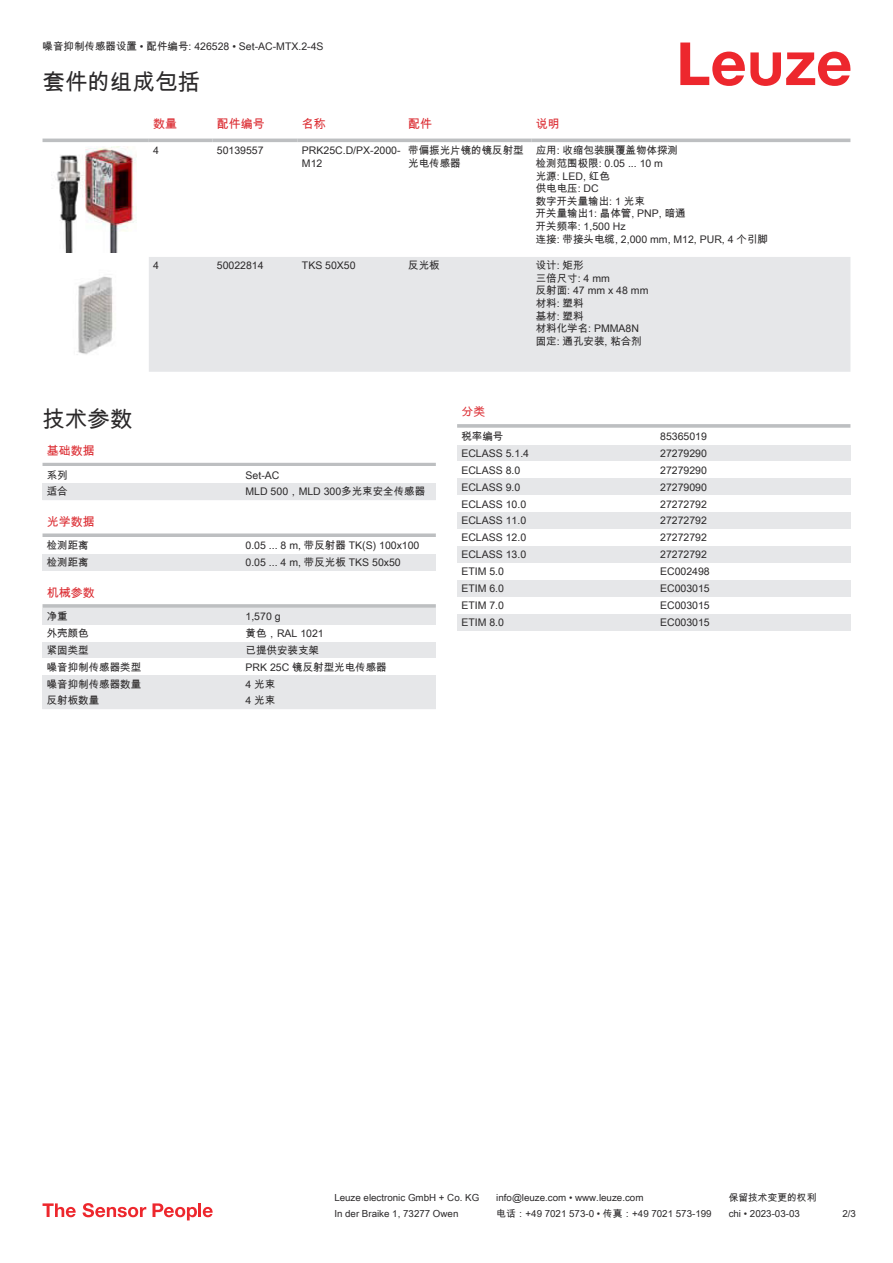
<style>
.page{position:relative;width:893px;height:1263px;background:#fff}
.page>*{position:absolute;margin:0;border:0;box-sizing:border-box;transform-origin:0 0}
.t1{font:22.5px "Arial Unicode MS";color:#2b292a}
.t2{font:12px "Arial Unicode MS";color:#db2a30}
.t3{font:10.5px/12.6px "Arial Unicode MS";color:#2b292a}
.t4{font:9.75px "Arial Unicode MS";color:#2b292a}
</style>
<div class="page">
<svg style="left:680px;top:43px;width:170px;height:43px"></svg>
<div style="left:149px;top:257px;width:701px;height:115px;background:#e6e7e9"></div>
<hr style="left:43px;top:139px;width:106px;height:3px;background:#bdbfc1">
<hr style="left:149px;top:139px;width:64px;height:3px;background:#bdbfc1">
<hr style="left:213px;top:139px;width:85px;height:3px;background:#bdbfc1">
<hr style="left:298px;top:139px;width:106px;height:3px;background:#bdbfc1">
<hr style="left:404px;top:139px;width:128px;height:3px;background:#bdbfc1">
<hr style="left:532px;top:139px;width:318px;height:3px;background:#bdbfc1">
<img style="left:55px;top:146px;width:82px;height:107px">
<img style="left:77px;top:276px;width:36px;height:79px">
<hr style="left:43px;top:463px;width:393px;height:3px;background:#bdbfc1">
<div style="left:43px;top:483px;width:199px;height:17px;background:#e6e7e9"></div>
<div style="left:242px;top:483px;width:194px;height:17px;background:#e6e7e9"></div>
<svg style="left:43px;top:533px;width:393px;height:4px;background:#c5c6c8"></svg>
<div style="left:43px;top:554px;width:199px;height:17px;background:#e6e7e9"></div>
<div style="left:242px;top:554px;width:194px;height:17px;background:#e6e7e9"></div>
<hr style="left:43px;top:604px;width:393px;height:4px;background:#c6c8ca">
<div style="left:43px;top:608px;width:199px;height:17px;background:#e6e7e9"></div>
<div style="left:242px;top:608px;width:194px;height:17px;background:#e6e7e9"></div>
<div style="left:43px;top:641px;width:199px;height:17px;background:#e6e7e9"></div>
<div style="left:242px;top:641px;width:194px;height:17px;background:#e6e7e9"></div>
<div style="left:43px;top:675px;width:199px;height:17px;background:#e6e7e9"></div>
<div style="left:242px;top:675px;width:194px;height:17px;background:#e6e7e9"></div>
<div style="left:43px;top:692px;width:199px;height:17px;background:#e6e7e9"></div>
<div style="left:242px;top:692px;width:194px;height:17px;background:#e6e7e9"></div>
<svg style="left:457px;top:630px;width:393px;height:1px"></svg>
<hr style="left:457px;top:424px;width:393px;height:4px;background:#c4c6c8">
<div style="left:457px;top:445px;width:200px;height:16px;background:#e6e7e9"></div>
<div style="left:657px;top:445px;width:193px;height:16px;background:#e6e7e9"></div>
<div style="left:457px;top:478px;width:200px;height:17px;background:#e6e7e9"></div>
<div style="left:657px;top:478px;width:193px;height:17px;background:#e6e7e9"></div>
<div style="left:457px;top:512px;width:200px;height:17px;background:#e6e7e9"></div>
<div style="left:657px;top:512px;width:193px;height:17px;background:#e6e7e9"></div>
<div style="left:457px;top:546px;width:200px;height:17px;background:#e6e7e9"></div>
<div style="left:657px;top:546px;width:193px;height:17px;background:#e6e7e9"></div>
<div style="left:457px;top:580px;width:200px;height:17px;background:#e6e7e9"></div>
<div style="left:657px;top:580px;width:193px;height:17px;background:#e6e7e9"></div>
<div style="left:457px;top:614px;width:200px;height:16px;background:#e6e7e9"></div>
<div style="left:657px;top:614px;width:193px;height:16px;background:#e6e7e9"></div>
<svg style="left:43px;top:1203px;width:33px;height:14px"></svg>
<svg style="left:83px;top:1203px;width:63px;height:14px"></svg>
<svg style="left:153px;top:1203px;width:44px;height:17px"></svg>
<hr style="left:198px;top:1203px;width:3px;height:14px;background:#ed272d">
<svg style="left:203px;top:1207px;width:10px;height:10px"></svg>
<p class="t3" style="left:43px;top:40px;width:282px">噪音抑制传感器设置 • 配件编号: 426528 • Set-AC-MTX.2-4S</p>
<h1 class="t1" style="left:43px;top:66px;width:159px">套件的组成包括</h1>
<p class="t2" style="left:153px;top:115px;width:25px">数量</p>
<p class="t2" style="left:217px;top:115px;width:49px">配件编号</p>
<p class="t2" style="left:302px;top:115px;width:25px">名称</p>
<p class="t2" style="left:408px;top:115px;width:25px">配件</p>
<p class="t2" style="left:536px;top:115px;width:25px">说明</p>
<p class="t3" style="left:153px;top:144px;width:7px">4</p>
<p class="t3" style="left:217px;top:144px;width:48px">50139557</p>
<p class="t3" style="left:302px;top:144px;width:100px">PRK25C.D/PX-2000-<br>M12</p>
<p class="t3" style="left:408px;top:144px;width:117px">带偏振光片镜的镜反射型光电传感器</p>
<p class="t3" style="left:536px;top:144px;width:234px">应用: 收缩包装膜覆盖物体探测<br>检测范围极限: 0.05 ... 10 m<br>光源: LED, 红色<br>供电电压: DC<br>数字开关量输出: 1 光束<br>开关量输出1: 晶体管, PNP, 暗通<br>开关频率: 1,500 Hz<br>连接: 带接头电缆, 2,000 mm, M12, PUR, 4 个引脚</p>
<p class="t3" style="left:153px;top:259px;width:7px">4</p>
<p class="t3" style="left:217px;top:259px;width:48px">50022814</p>
<p class="t3" style="left:302px;top:259px;width:55px">TKS 50X50</p>
<p class="t3" style="left:408px;top:259px;width:33px">反光板</p>
<p class="t3" style="left:536px;top:259px;width:114px">设计: 矩形<br>三倍尺寸: 4 mm<br>反射面: 47 mm x 48 mm材料: 塑料<br>基材: 塑料<br>材料化学名: PMMA8N固定: 通孔安装, 粘合剂</p>
<h1 class="t1" style="left:43px;top:403px;width:91px">技术参数</h1>
<p class="t2" style="left:47px;top:442px;width:49px">基础数据</p>
<p class="t3" style="left:47px;top:468px;width:22px">系列</p>
<p class="t3" style="left:246px;top:469px;width:35px">Set-AC</p>
<p class="t3" style="left:47px;top:485px;width:22px">适合</p>
<p class="t3" style="left:246px;top:485px;width:181px">MLD 500，MLD 300多光束安全传感器</p>
<p class="t2" style="left:47px;top:513px;width:49px">光学数据</p>
<p class="t3" style="left:47px;top:539px;width:43px">检测距离</p>
<p class="t3" style="left:246px;top:539px;width:175px">0.05 ... 8 m, 带反射器 TK(S) 100x100</p>
<p class="t3" style="left:47px;top:556px;width:43px">检测距离</p>
<p class="t3" style="left:246px;top:556px;width:157px">0.05 ... 4 m, 带反光板 TKS 50x50</p>
<p class="t2" style="left:47px;top:584px;width:49px">机械参数</p>
<p class="t3" style="left:47px;top:610px;width:22px">净重</p>
<p class="t3" style="left:246px;top:610px;width:37px">1,570 g</p>
<p class="t3" style="left:47px;top:627px;width:43px">外壳颜色</p>
<p class="t3" style="left:246px;top:627px;width:80px">黄色，RAL 1021</p>
<p class="t3" style="left:47px;top:643px;width:43px">紧固类型</p>
<p class="t3" style="left:246px;top:643px;width:75px">已提供安装支架</p>
<p class="t3" style="left:47px;top:660px;width:96px">噪音抑制传感器类型</p>
<p class="t3" style="left:246px;top:660px;width:143px">PRK 25C 镜反射型光电传感器</p>
<p class="t3" style="left:47px;top:677px;width:96px">噪音抑制传感器数量</p>
<p class="t3" style="left:246px;top:677px;width:31px">4 光束</p>
<p class="t3" style="left:47px;top:694px;width:54px">反射板数量</p>
<p class="t3" style="left:246px;top:694px;width:31px">4 光束</p>
<p class="t2" style="left:461px;top:403px;width:25px">分类</p>
<p class="t3" style="left:461px;top:430px;width:43px">税率编号</p>
<p class="t3" style="left:660px;top:430px;width:48px">85365019</p>
<p class="t3" style="left:461px;top:447px;width:69px">ECLASS 5.1.4</p>
<p class="t3" style="left:660px;top:447px;width:48px">27279290</p>
<p class="t3" style="left:461px;top:463px;width:60px">ECLASS 8.0</p>
<p class="t3" style="left:660px;top:463px;width:48px">27279290</p>
<p class="t3" style="left:461px;top:480px;width:60px">ECLASS 9.0</p>
<p class="t3" style="left:660px;top:480px;width:48px">27279090</p>
<p class="t3" style="left:461px;top:497px;width:66px">ECLASS 10.0</p>
<p class="t3" style="left:660px;top:497px;width:48px">27272792</p>
<p class="t3" style="left:461px;top:514px;width:66px">ECLASS 11.0</p>
<p class="t3" style="left:660px;top:514px;width:48px">27272792</p>
<p class="t3" style="left:461px;top:531px;width:66px">ECLASS 12.0</p>
<p class="t3" style="left:660px;top:531px;width:48px">27272792</p>
<p class="t3" style="left:461px;top:548px;width:66px">ECLASS 13.0</p>
<p class="t3" style="left:660px;top:548px;width:48px">27272792</p>
<p class="t3" style="left:461px;top:565px;width:44px">ETIM 5.0</p>
<p class="t3" style="left:660px;top:565px;width:51px">EC002498</p>
<p class="t3" style="left:461px;top:582px;width:44px">ETIM 6.0</p>
<p class="t3" style="left:660px;top:582px;width:51px">EC003015</p>
<p class="t3" style="left:461px;top:599px;width:44px">ETIM 7.0</p>
<p class="t3" style="left:660px;top:599px;width:51px">EC003015</p>
<p class="t3" style="left:461px;top:616px;width:44px">ETIM 8.0</p>
<p class="t3" style="left:660px;top:616px;width:51px">EC003015</p>
<p class="t4" style="left:334px;top:1191px;width:146px">Leuze electronic GmbH + Co. KG</p>
<p class="t4" style="left:496px;top:1191px;width:149px">info@leuze.com • www.leuze.com</p>
<p class="t4" style="left:729px;top:1191px;width:89px">保留技术变更的权利</p>
<p class="t4" style="left:334px;top:1206px;width:126px">In der Braike 1, 73277 Owen</p>
<p class="t4" style="left:496px;top:1206px;width:217px">电话：+49 7021 573-0 • 传真：+49 7021 573-199</p>
<p class="t4" style="left:729px;top:1206px;width:73px">chi • 2023-03-03</p>
<p class="t4" style="left:842px;top:1206px;width:15px">2 /3</p>
</div>
